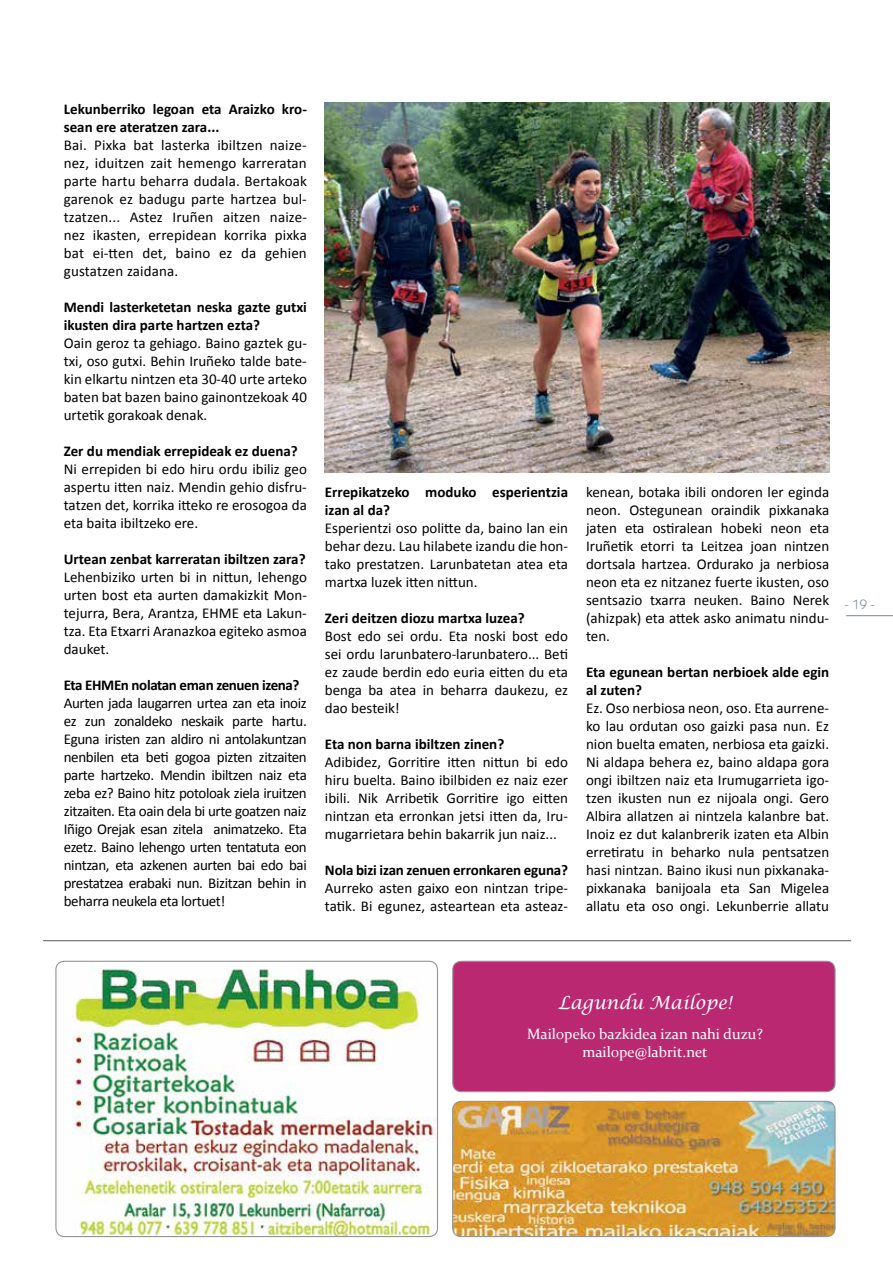
<style>
.page{position:relative;width:893px;height:1263px;background:#fff}
.page>*{position:absolute;margin:0;border:0;box-sizing:border-box;transform-origin:0 0}
.t1{font:italic 18px "Lucida Calligraphy";color:#fff}
.t2{font:15px/18px "Calibri";color:#000;text-align:justify}
.t3{font:700 15px/18px "Calibri";color:#000}
.t4{font:15px/18px "Constantia";color:#fff;text-align:center}
.t5{font:700 15px "Calibri";letter-spacing:-.025em;color:#000}
.t6{font:13.5px "Kabel IT Cby BT";color:#748797}
</style>
<div class="page">
<hr style="left:846px;top:615px;width:47px;height:1px;background:#748797">
<hr style="left:43px;top:940px;width:808px;height:1px;background:#58595b">
<img style="left:56px;top:961px;width:381px;height:275px">
<div style="left:55px;top:961px;width:383px;height:276px;border:1px solid #939598;border-radius:9px"></div>
<img style="left:325px;top:103px;width:504px;height:369px">
<img style="left:453px;top:1101px;width:381px;height:135px">
<div style="left:452px;top:1101px;width:384px;height:136px;border:1px solid #939598;border-radius:9px"></div>
<div style="left:453px;top:961px;width:382px;height:131px;background:#ba2872;border-radius:9px"></div>
<div style="left:452px;top:961px;width:384px;height:131px;border:1px solid #939598;border-radius:9px"></div>
<p class="t3" style="left:64px;top:100px;width:245px">Lekunberriko legoan eta Araizko kro&shy;sean ere ateratzen zara...</p>
<p class="t2" style="left:64px;top:136px;width:245px">Bai. Pixka bat lasterka ibiltzen naize&shy;nez, iduitzen zait hemengo karreratan parte hartu beharra dudala. Bertakoak garenok ez badugu parte hartzea bul&shy;tzatzen... Astez Iruñen aitzen naize&shy;nez ikasten, errepidean korrika pixka bat ei-tten det, baino ez da gehien gustatzen zaidana.</p>
<p class="t3" style="left:64px;top:298px;width:245px">Mendi lasterketetan neska gazte gutxi ikusten dira parte hartzen ezta?</p>
<p class="t2" style="left:64px;top:334px;width:245px">Oain geroz ta gehiago. Baino gaztek gu&shy;txi, oso gutxi. Behin Iruñeko talde bate&shy;kin elkartu nintzen eta 30-40 urte arteko baten bat bazen baino gainontzekoak 40 urtetik gorakoak denak.</p>
<p class="t3" style="left:64px;top:442px;width:235px">Zer du mendiak errepideak ez duena?</p>
<p class="t2" style="left:64px;top:460px;width:245px">Ni errepiden bi edo hiru ordu ibiliz geo aspertu itten naiz. Mendin gehio disfru&shy;tatzen det, korrika itteko re erosogoa da eta baita ibiltzeko ere.</p>
<p class="t3" style="left:64px;top:550px;width:243px">Urtean zenbat karreratan ibiltzen zara?</p>
<p class="t2" style="left:64px;top:568px;width:245px">Lehenbiziko urten bi in nittun, lehengo urten bost eta aurten damakizkit Mon&shy;tejurra, Bera, Arantza, EHME eta Lakun&shy;tza. Eta Etxarri Aranazkoa egiteko asmoa dauket.</p>
<p class="t5" style="left:64px;top:675px;width:237px">Eta EHMEn nolatan eman zenuen izena?</p>
<p class="t2" style="left:64px;top:694px;width:245px">Aurten jada laugarren urtea zan eta inoiz ez zun zonaldeko neskaik parte hartu.<br>Eguna iristen zan aldiro ni antolakuntzan nenbilen eta beti gogoa pizten zitzaiten parte hartzeko. Mendin ibiltzen naiz eta zeba ez? Baino hitz potoloak ziela iruitzen zitzaiten. Eta oain dela bi urte goatzen naiz Iñigo Orejak esan zitela animatzeko. Eta ezetz. Baino lehengo urten tentatuta eon nintzan, eta azkenen aurten bai edo bai prestatzea erabaki nun. Bizitzan behin in beharra neukela eta lortuet!</p>
<p class="t3" style="left:325px;top:483px;width:245px">Errepikatzeko moduko esperientzia izan al da?</p>
<p class="t2" style="left:325px;top:519px;width:245px">Esperientzi oso politte da, baino lan ein behar dezu. Lau hilabete izandu die hon&shy;tako prestatzen. Larunbatetan atea eta martxa luzek itten nittun.</p>
<p class="t3" style="left:325px;top:609px;width:201px">Zeri deitzen diozu martxa luzea?</p>
<p class="t2" style="left:325px;top:627px;width:245px">Bost edo sei ordu. Eta noski bost edo sei ordu larunbatero-larunbatero... Beti ez zaude berdin edo euria eitten du eta benga ba atea in beharra daukezu, ez dao besteik!</p>
<p class="t3" style="left:325px;top:735px;width:181px">Eta non barna ibiltzen zinen?</p>
<p class="t2" style="left:325px;top:753px;width:245px">Adibidez, Gorritire itten nittun bi edo hiru buelta. Baino ibilbiden ez naiz ezer ibili. Nik Arribetik Gorritire igo eitten nintzan eta erronkan jetsi itten da, Iru&shy;mugarrietara behin bakarrik jun naiz...</p>
<p class="t3" style="left:325px;top:861px;width:245px">Nola bizi izan zenuen erronkaren eguna?</p>
<p class="t2" style="left:325px;top:879px;width:245px">Aurreko asten gaixo eon nintzan tripe&shy;tatik. Bi egunez, asteartean eta asteaz-</p>
<p class="t2" style="left:586px;top:483px;width:245px">kenean, botaka ibili ondoren ler eginda neon. Ostegunean oraindik pixkanaka jaten eta ostiralean hobeki neon eta Iruñetik etorri ta Leitzea joan nintzen dortsala hartzea. Ordurako ja nerbiosa neon eta ez nitzanez fuerte ikusten, oso sentsazio txarra neuken. Baino Nerek (ahizpak) eta attek asko animatu nindu&shy;ten.</p>
<p class="t3" style="left:586px;top:663px;width:245px">Eta egunean bertan nerbioek alde egin al zuten?</p>
<p class="t2" style="left:586px;top:699px;width:245px">Ez. Oso nerbiosa neon, oso. Eta aurrene&shy;ko lau ordutan oso gaizki pasa nun. Ez nion buelta ematen, nerbiosa eta gaizki.<br>Ni aldapa behera ez, baino aldapa gora ongi ibiltzen naiz eta Irumugarrieta igo&shy;tzen ikusten nun ez nijoala ongi. Gero Albira allatzen ai nintzela kalanbre bat.<br>Inoiz ez dut kalanbrerik izaten eta Albin erretiratu in beharko nula pentsatzen hasi nintzan. Baino ikusi nun pixkanaka&shy;pixkanaka banijoala eta San Migelea allatu eta oso ongi. Lekunberrie allatu</p>
<p class="t6" style="left:844px;top:596px;width:32px">- 19 -</p>
<p class="t1" style="left:558px;top:992px;width:175px">Lagundu Mailope!</p>
<p class="t4" style="left:527px;top:1024px;width:237px">Mailopeko bazkidea izan nahi duzu? mailope@labrit.net</p>
</div>
